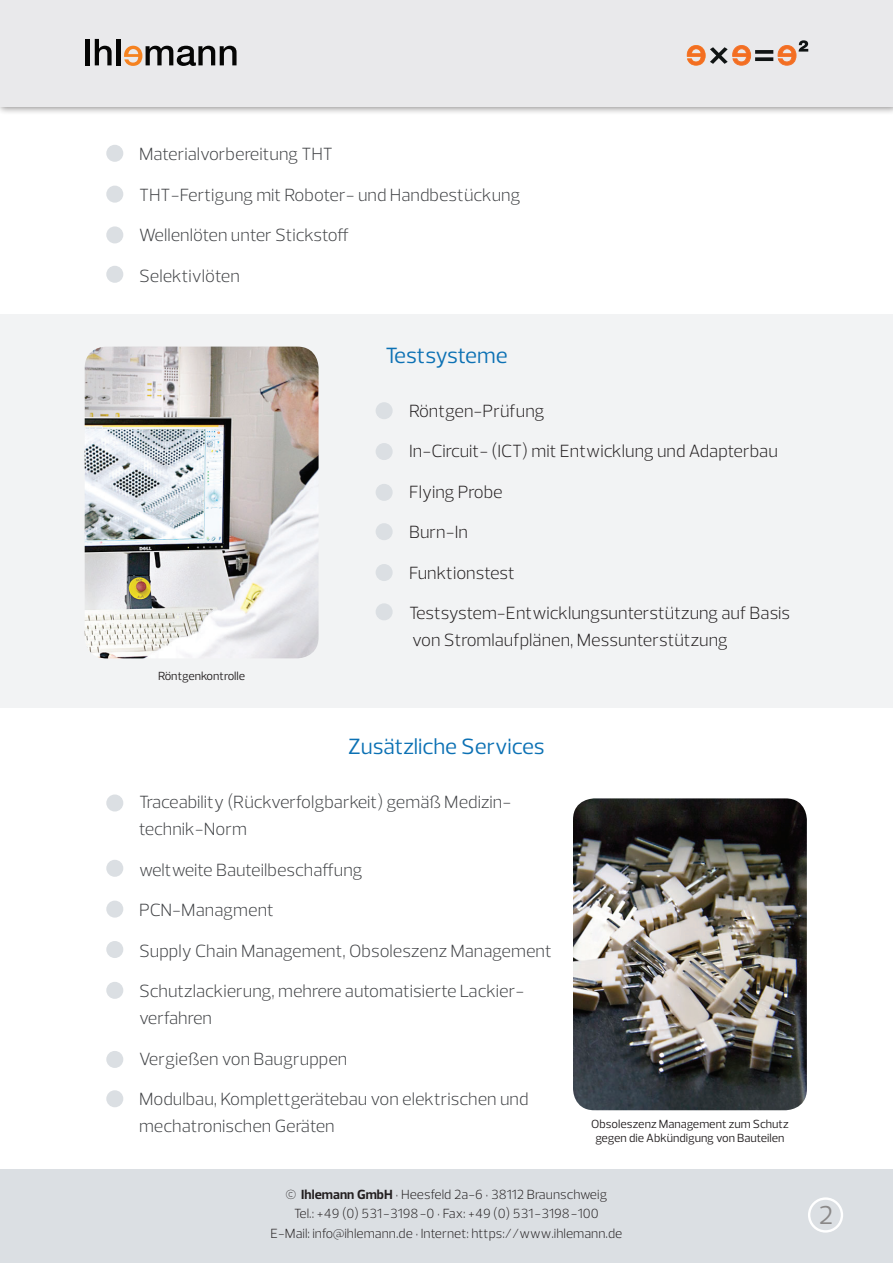
<style>
.page{position:relative;width:893px;height:1263px;background:#fff}
.page>*{position:absolute;margin:0;border:0;box-sizing:border-box;transform-origin:0 0}
.t1{font:26.4px "Prelo";color:#8a8888}
.t2{font:22.5px "Prelo";color:#0c71b4}
.t3{font:300 18px/27px "Prelo";color:#404245}
.t4{font:300 18px/27px "Prelo";color:#231f20}
.t5{font:300 13.5px/19.5px "Prelo";color:#231f20;text-align:center}
.t6{font:12px/14.4px "Prelo";color:#231f20;text-align:center}
.s1{font-weight:700}
</style>
<div class="page">
<div style="left:0;top:0;width:893px;height:115px;background:#231f20;opacity:.5"></div>
<div style="left:0;top:0;width:893px;height:106px;background:#e9e9eb"></div>
<div style="left:85px;top:39px;width:5px;height:26px;background:#050504"></div>
<svg style="left:95px;top:39px;width:17px;height:26px"></svg>
<hr style="left:116px;top:39px;width:4px;height:26px;background:#050504">
<svg style="left:124px;top:46px;width:113px;height:20px"></svg>
<div style="left:0;top:314px;width:893px;height:393px;background:#f2f3f4"></div>
<svg style="left:687px;top:45px;width:64px;height:20px"></svg>
<svg style="left:755px;top:50px;width:18px;height:4px"></svg>
<svg style="left:755px;top:57px;width:18px;height:4px"></svg>
<svg style="left:777px;top:40px;width:31px;height:25px"></svg>
<div style="left:0;top:1169px;width:893px;height:94px;background:#dbdfe3"></div>
<div style="left:808px;top:1197px;width:35px;height:35px;border:2px solid #fff;border-radius:50%"></div>
<div style="left:106px;top:145px;width:17px;height:17px;background:#dbdfe3;border-radius:50%"></div>
<div style="left:106px;top:186px;width:17px;height:17px;background:#dbdfe3;border-radius:50%"></div>
<div style="left:106px;top:226px;width:17px;height:17px;background:#dbdfe3;border-radius:50%"></div>
<div style="left:106px;top:794px;width:17px;height:17px;background:#dbdfe3;border-radius:50%"></div>
<div style="left:106px;top:860px;width:17px;height:17px;background:#dbdfe3;border-radius:50%"></div>
<div style="left:106px;top:900px;width:17px;height:18px;background:#dbdfe3;border-radius:50%"></div>
<div style="left:376px;top:402px;width:17px;height:17px;background:#dbdfe3;border-radius:50%"></div>
<div style="left:376px;top:443px;width:17px;height:17px;background:#dbdfe3;border-radius:50%"></div>
<div style="left:376px;top:484px;width:17px;height:17px;background:#dbdfe3;border-radius:50%"></div>
<div style="left:106px;top:266px;width:17px;height:17px;background:#dbdfe3;border-radius:50%"></div>
<div style="left:106px;top:941px;width:17px;height:17px;background:#dbdfe3;border-radius:50%"></div>
<div style="left:376px;top:523px;width:17px;height:17px;background:#dbdfe3;border-radius:50%"></div>
<div style="left:106px;top:982px;width:17px;height:17px;background:#dbdfe3;border-radius:50%"></div>
<div style="left:106px;top:1051px;width:17px;height:17px;background:#dbdfe3;border-radius:50%"></div>
<div style="left:106px;top:1090px;width:17px;height:17px;background:#dbdfe3;border-radius:50%"></div>
<div style="left:376px;top:564px;width:17px;height:17px;background:#dbdfe3;border-radius:50%"></div>
<div style="left:376px;top:603px;width:17px;height:17px;background:#dbdfe3;border-radius:50%"></div>
<img style="left:85px;top:347px;width:234px;height:311px">
<img style="left:573px;top:798px;width:234px;height:312px">
<p class="t3" style="left:139px;top:141px;width:196px">Materialvorbereitung THT</p>
<p class="t3" style="left:139px;top:181px;width:383px">THT-Fertigung mit Roboter- und Handbestückung</p>
<p class="t3" style="left:139px;top:222px;width:212px">Wellenlöten unter Stickstoff</p>
<p class="t3" style="left:139px;top:262px;width:102px">Selektivlöten</p>
<p class="t6" style="left:158px;top:669px;width:89px">Röntgenkontrolle</p>
<p class="t2" style="left:385px;top:341px;width:124px">Testsysteme</p>
<p class="t4" style="left:409px;top:397px;width:137px">Röntgen-Prüfung</p>
<p class="t4" style="left:409px;top:438px;width:370px">In-Circuit- (ICT) mit Entwicklung und Adapterbau</p>
<p class="t4" style="left:409px;top:478px;width:95px">Flying Probe</p>
<p class="t4" style="left:409px;top:519px;width:60px">Burn-In</p>
<p class="t4" style="left:409px;top:559px;width:107px">Funktionstest</p>
<p class="t4" style="left:409px;top:600px;width:383px">Testsystem-Entwicklungsunterstützung auf Basis von Stromlaufplänen, Messunterstützung</p>
<p class="t2" style="left:348px;top:733px;width:198px">Zusätzliche Services</p>
<p class="t3" style="left:139px;top:789px;width:374px">Traceability (Rückverfolgbarkeit) gemäß Medizin&shy;technik-Norm</p>
<p class="t3" style="left:139px;top:856px;width:225px">weltweite Bauteilbeschaffung</p>
<p class="t3" style="left:139px;top:897px;width:136px">PCN-Managment</p>
<p class="t3" style="left:139px;top:937px;width:414px">Supply Chain Management, Obsoleszenz Management</p>
<p class="t3" style="left:139px;top:978px;width:387px">Schutzlackierung, mehrere automatisierte Lackier&shy;verfahren</p>
<p class="t3" style="left:139px;top:1045px;width:210px">Vergießen von Baugruppen</p>
<p class="t3" style="left:139px;top:1086px;width:391px">Modulbau, Komplettgerätebau von elektrischen und mechatronischen Geräten</p>
<p class="t6" style="left:591px;top:1116px;width:199px">Obsoleszenz Management zum Schutz gegen die Abkündigung von Bauteilen</p>
<p class="t5" style="left:271px;top:1184px;width:353px">© <span class="s1">Ihlemann GmbH</span> • Heesfeld 2a-6 • 38112 Braunschweig<br>Tel.: +49 (0) 531 -3198 -0 • Fax: +49 (0) 531 -3198 -100<br>E-Mail: info@ihlemann.de • Internet: https://www.ihlemann.de</p>
<h1 class="t1" style="left:819px;top:1199px;width:16px">2</h1>
</div>
